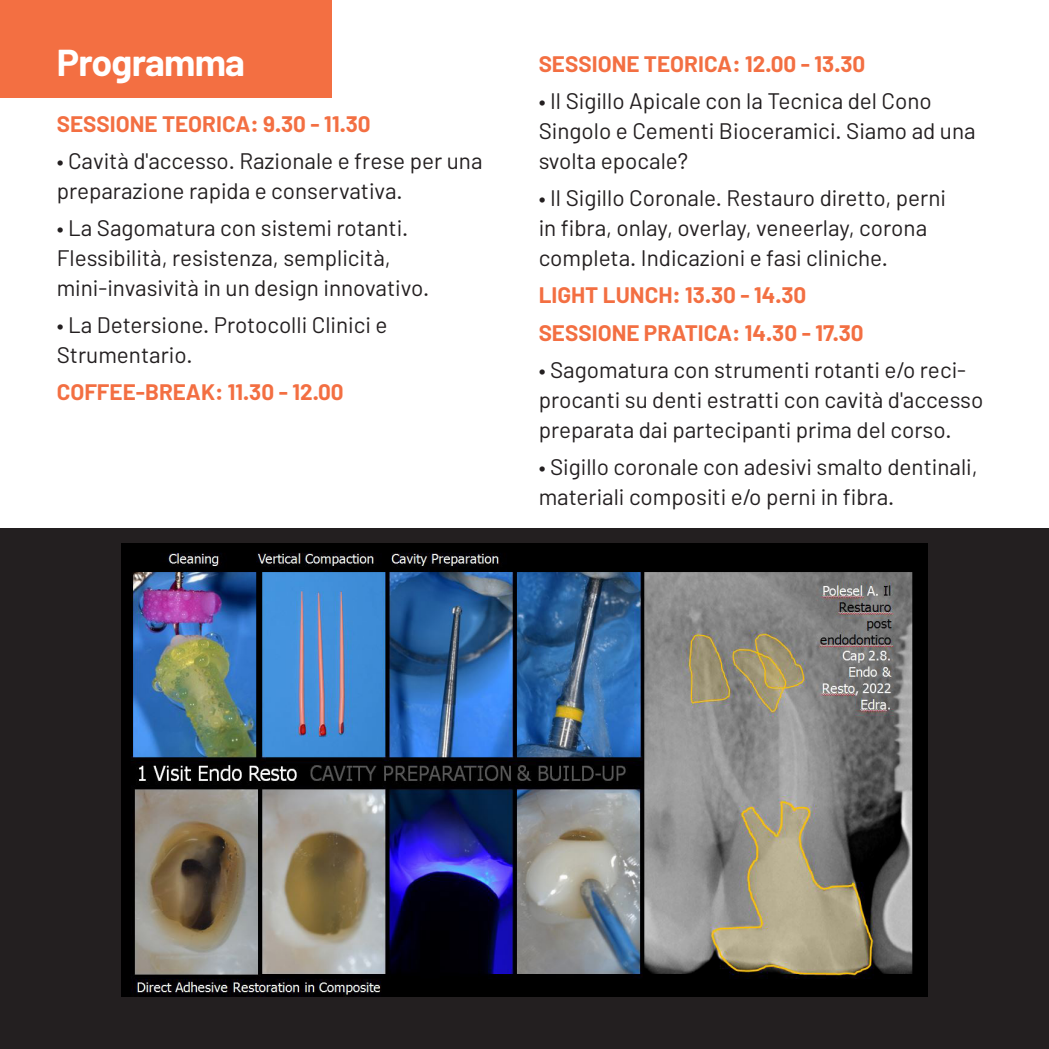
<style>
.page{position:relative;width:1049px;height:1049px;background:#fff}
.page>*{position:absolute;margin:0;border:0;box-sizing:border-box;transform-origin:0 0}
.t1{font:700 37.5px "Barlow";letter-spacing:-.02em;color:#fff}
.t2{font:22.5px/30px "Barlow";color:#231f20}
.t3{font:700 22.5px "Barlow";color:#f36f42}
</style>
<div class="page">
<div style="left:0;top:528px;width:1049px;height:521px;background:#231f20"></div>
<img style="left:121px;top:543px;width:807px;height:453px">
<div style="left:0;top:0;width:332px;height:97px;background:#f36f42"></div>
<p class="t1" style="left:57px;top:40px;width:190px">Programma</p>
<p class="t3" style="left:57px;top:110px;width:315px">SESSIONE TEORICA: 9.30 - 11.30</p>
<p class="t2" style="left:57px;top:145px;width:427px">• Cavità d'accesso. Razionale e frese per una preparazione rapida e conservativa.</p>
<p class="t2" style="left:57px;top:212px;width:374px">• La Sagomatura con sistemi rotanti.<br>Flessibilità, resistenza, semplicità, mini-invasività in un design innovativo.</p>
<p class="t2" style="left:57px;top:309px;width:332px">• La Detersione. Protocolli Clinici e<br>Strumentario.</p>
<p class="t3" style="left:57px;top:378px;width:289px">COFFEE-BREAK: 11.30 - 12.00</p>
<p class="t3" style="left:539px;top:50px;width:328px">SESSIONE TEORICA: 12.00 - 13.30</p>
<p class="t2" style="left:539px;top:86px;width:438px">• Il Sigillo Apicale con la Tecnica del Cono<br>Singolo e Cementi Bioceramici. Siamo ad una svolta epocale?</p>
<p class="t2" style="left:539px;top:183px;width:409px">• Il Sigillo Coronale. Restauro diretto, perni in fibra, onlay, overlay, veneerlay, corona completa. Indicazioni e fasi cliniche.</p>
<p class="t3" style="left:539px;top:281px;width:269px">LIGHT LUNCH: 13.30 - 14.30</p>
<p class="t3" style="left:539px;top:318px;width:326px">SESSIONE PRATICA: 14.30 - 17.30</p>
<p class="t2" style="left:539px;top:354px;width:446px">• Sagomatura con strumenti rotanti e/o reci&shy;procanti su denti estratti con cavità d'accesso preparata dai partecipanti prima del corso.</p>
<p class="t2" style="left:539px;top:451px;width:441px">• Sigillo coronale con adesivi smalto dentinali, materiali compositi e/o perni in fibra.</p>
</div>
